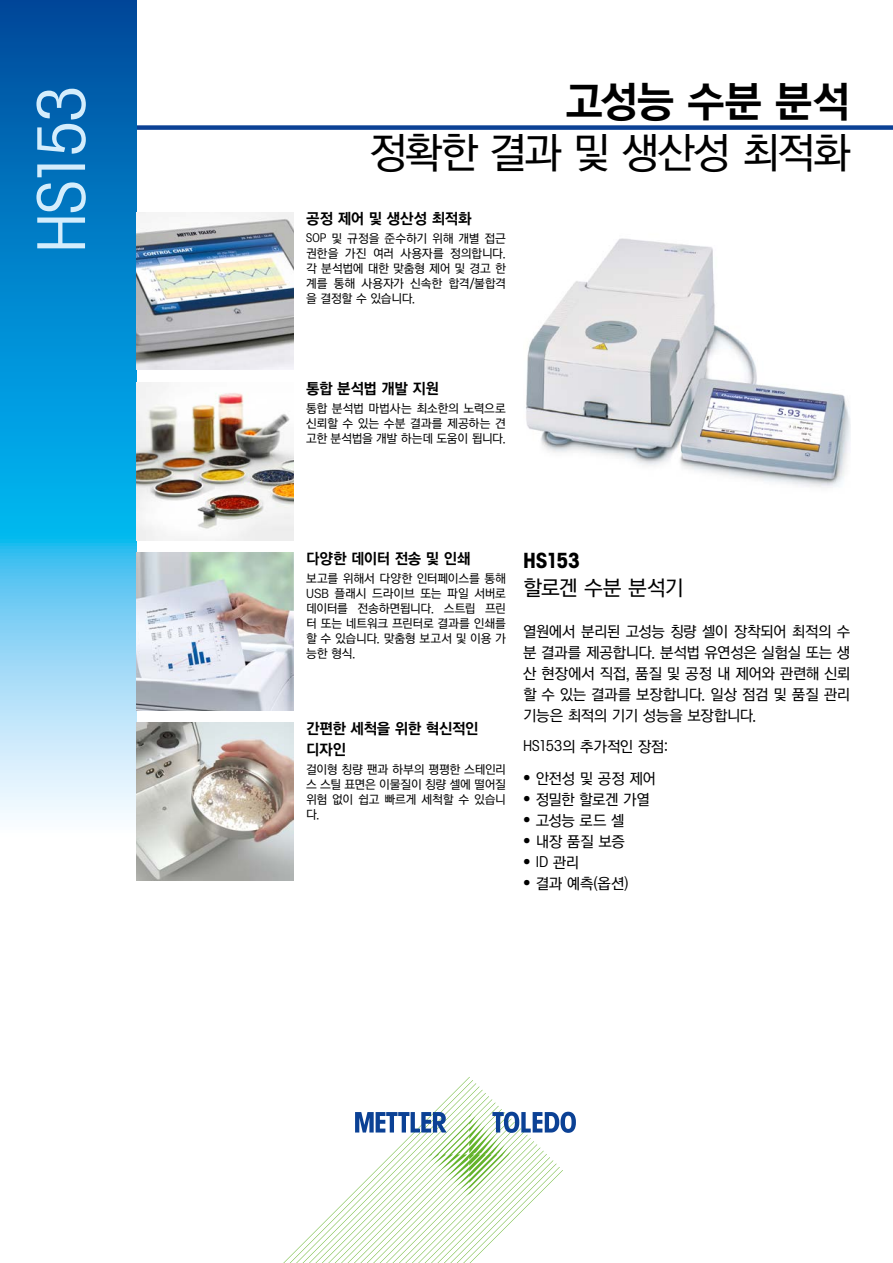
<style>
.page{position:relative;width:893px;height:1263px;background:#fff}
.page>*{position:absolute;margin:0;border:0;box-sizing:border-box;transform-origin:0 0}
.t1{font:66px "Avant Gardefor MT Bk";letter-spacing:-.055em;color:#d4edfc}
.t2{font:42px "YDGO53";letter-spacing:-.055em;color:#000}
.t3{font:42px "YDGO55";letter-spacing:-.025em;color:#000}
.t4{font:21px "YDGO53";letter-spacing:-.04em;color:#000}
.t5{font:21px "Avant Gardefor MT Bd";letter-spacing:-.03em;color:#000}
.t6{font:15px/21px "YDGO53";letter-spacing:-.025em;color:#000;text-align:justify}
.t7{font:15px/21px "YDGO55";letter-spacing:-.02em;color:#000}
.t8{font:15px "Avant Gardefor MT Bk";color:#000}
.t9{font:12px/15px "YDGO53";letter-spacing:-.02em;color:#000;text-align:justify}
.s1{font-family:"Avant Gardefor MT Bk"}
.s2{font-family:"YDGO53"}
</style>
<div class="page">
<div style="left:111px;top:125px;width:782px;height:5px;background:#0b4195"></div>
<svg style="left:283px;top:1077px;width:293px;height:186px"></svg>
<svg style="left:0;top:0;width:136px;height:817px;background:#35a0d9"></svg>
<img style="left:136px;top:213px;width:157px;height:157px">
<img style="left:136px;top:383px;width:157px;height:157px">
<img style="left:136px;top:723px;width:157px;height:157px">
<img style="left:526px;top:238px;width:324px;height:250px">
<img style="left:136px;top:553px;width:157px;height:157px">
<h1 class="t1" style="left:21px;top:253px;width:170px;rotate:-90deg">HS153</h1>
<h2 class="t3" style="left:566px;top:80px;width:286px">고성능 수분 분석</h2>
<h2 class="t2" style="left:369px;top:131px;width:482px">정확한 결과 및 생산성 최적화</h2>
<p class="t7" style="left:306px;top:209px;width:167px">공정 제어 및 생산성 최적화</p>
<p class="t9" style="left:306px;top:232px;width:201px"><span class="s1">SOP</span> 및 규정을 준수하기 위해 개별 접근 권한을 가진 여러 사용자를 정의합니다. 각 분석법에 대한 맞춤형 제어 및 경고 한 계를 통해 사용자가 신속한 합격/불합격 을 결정할 수 있습니다.</p>
<p class="t7" style="left:306px;top:379px;width:134px">통합 분석법 개발 지원</p>
<p class="t9" style="left:306px;top:402px;width:201px">통합 분석법 마법사는 최소한의 노력으로 신뢰할 수 있는 수분 결과를 제공하는 견 고한 분석법을 개발 하는데 도움이 됩니다.</p>
<p class="t7" style="left:306px;top:549px;width:166px">다양한 데이터 전송 및 인쇄</p>
<p class="t9" style="left:306px;top:572px;width:201px">보고를 위해서 다양한 인터페이스를 통해 USB 플래시 드라이브 또는 파일 서버로 데이터를 전송하면됩니다. 스트립 프린 터 또는 네트워크 프린터로 결과를 인쇄를 할 수 있습니다. 맞춤형 보고서 및 이용 가 능한 형식.</p>
<p class="t7" style="left:306px;top:719px;width:174px">간편한 세척을 위한 혁신적인 디자인</p>
<p class="t9" style="left:306px;top:763px;width:201px">걸이형 칭량 팬과 하부의 평평한 스테인리 스 스틸 표면은 이물질이 칭량 셀에 떨어질 위험 없이 쉽고 빠르게 세척할 수 있습니 다.</p>
<h3 class="t5" style="left:523px;top:547px;width:58px">HS153</h3>
<h3 class="t4" style="left:523px;top:577px;width:162px">할로겐 수분 분석기</h3>
<p class="t6" style="left:523px;top:621px;width:329px">열원에서 분리된 고성능 칭량 셀이 장착되어 최적의 수 분 결과를 제공합니다. 분석법 유연성은 실험실 또는 생 산 현장에서 직접, 품질 및 공정 내 제어와 관련해 신뢰 할 수 있는 결과를 보장합니다. 일상 점검 및 품질 관리 기능은 최적의 기기 성능을 보장합니다.</p>
<p class="t6" style="left:523px;top:737px;width:147px"><span class="s1">HS153</span>의 추가적인 장점:</p>
<p class="t6" style="left:523px;top:768px;width:134px"><span class="s1">•</span> 안전성 및 공정 제어</p>
<p class="t6" style="left:523px;top:789px;width:128px"><span class="s1">•</span> 정밀한 할로겐 가열</p>
<p class="t6" style="left:523px;top:810px;width:103px"><span class="s1">•</span> 고성능 로드 셀</p>
<p class="t6" style="left:523px;top:831px;width:103px"><span class="s1">•</span> 내장 품질 보증</p>
<p class="t8" style="left:523px;top:852px;width:58px">• ID <span class="s2">관리</span></p>
<p class="t6" style="left:523px;top:873px;width:107px"><span class="s1">•</span> 결과 예측(옵션)</p>
</div>
